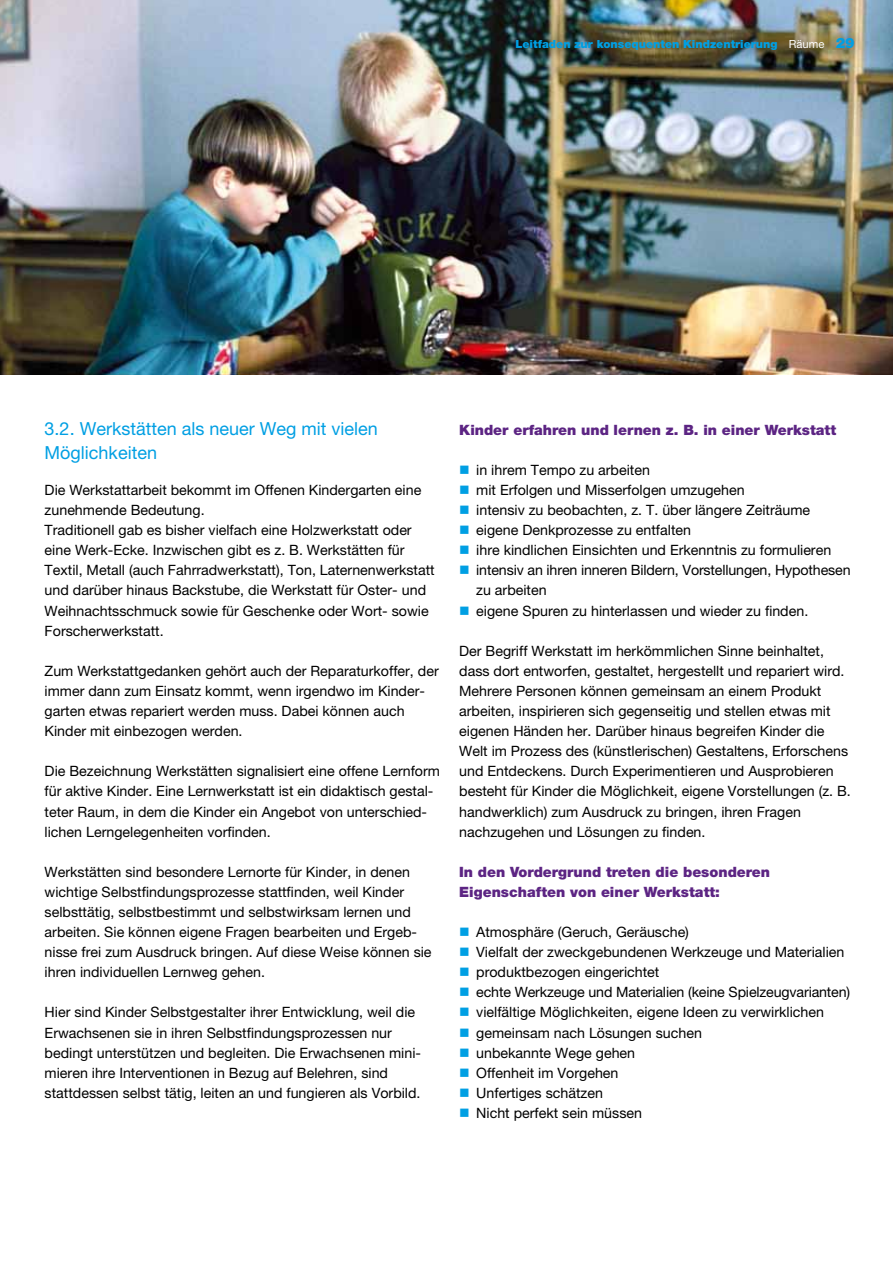
<style>
.page{position:relative;width:893px;height:1263px;background:#fff}
.page>*{position:absolute;margin:0;border:0;box-sizing:border-box;transform-origin:0 0}
.t1{font:18px/24px "Helvetica Neue LT Pro";color:#009fe3}
.t2{font:14.25px/20.1px "Helvetica Neue LT Pro";color:#000}
.t3{font:900 14.25px/20.1px "Helvetica Neue LT Pro";color:#5c2483}
.t4{font:900 11.25px "Helvetica Neue LT Pro";color:#009fe3}
.s1{font-weight:400;color:#fff}
.s2{font-size:14.25px}
.s3{color:#009fe3}
</style>
<div class="page">
<img style="left:0;top:0;width:893px;height:374px">
<div style="left:501px;top:25px;width:367px;height:39px;background:#000;opacity:.5"></div>
<p class="t4" style="left:515px;top:38px;width:341px">Leitfaden zur konsequenten Kindzentrierung <span class="s1">Räume</span> <span class="s2">29</span></p>
<p class="t1" style="left:45px;top:416px;width:335px">3.2. Werkstätten als neuer Weg mit vielen<br>Möglichkeiten</p>
<p class="t2" style="left:45px;top:480px;width:392px">Die Werkstattarbeit bekommt im Offenen Kindergarten eine zunehmende Bedeutung.<br>Traditionell gab es bisher vielfach eine Holzwerkstatt oder eine Werk-Ecke. Inzwischen gibt es z. B. Werkstätten für Textil, Metall (auch Fahrradwerkstatt), Ton, Laternenwerkstatt und darüber hinaus Backstube, die Werkstatt für Oster- und Weihnachtsschmuck sowie für Geschenke oder Wort- sowie Forscherwerkstatt.</p>
<p class="t2" style="left:45px;top:660px;width:396px">Zum Werkstattgedanken gehört auch der Reparaturkoffer, der immer dann zum Einsatz kommt, wenn irgendwo im Kinder&shy;garten etwas repariert werden muss. Dabei können auch Kinder mit einbezogen werden.</p>
<p class="t2" style="left:45px;top:761px;width:397px">Die Bezeichnung Werkstätten signalisiert eine offene Lernform für aktive Kinder. Eine Lernwerkstatt ist ein didaktisch gestal&shy;teter Raum, in dem die Kinder ein Angebot von unterschied&shy;lichen Lerngelegenheiten vorfinden.</p>
<p class="t2" style="left:45px;top:861px;width:388px">Werkstätten sind besondere Lernorte für Kinder, in denen wichtige Selbstfindungsprozesse stattfinden, weil Kinder selbsttätig, selbstbestimmt und selbstwirksam lernen und arbeiten. Sie können eigene Fragen bearbeiten und Ergeb&shy;nisse frei zum Ausdruck bringen. Auf diese Weise können sie ihren individuellen Lernweg gehen.</p>
<p class="t2" style="left:45px;top:1002px;width:378px">Hier sind Kinder Selbstgestalter ihrer Entwicklung, weil die Erwachsenen sie in ihren Selbstfindungsprozessen nur bedingt unterstützen und begleiten. Die Erwachsenen mini&shy;mieren ihre Interventionen in Bezug auf Belehren, sind stattdessen selbst tätig, leiten an und fungieren als Vorbild.</p>
<p class="t3" style="left:459px;top:419px;width:378px">Kinder erfahren und lernen z. B. in einer Werkstatt</p>
<p class="t2" style="left:459px;top:460px;width:192px"><span class="s3">■</span> in ihrem Tempo zu arbeiten</p>
<p class="t2" style="left:459px;top:480px;width:287px"><span class="s3">■</span> mit Erfolgen und Misserfolgen umzugehen</p>
<p class="t2" style="left:459px;top:500px;width:352px"><span class="s3">■</span> intensiv zu beobachten, z. T. über längere Zeiträume</p>
<p class="t2" style="left:459px;top:520px;width:233px"><span class="s3">■</span> eigene Denkprozesse zu entfalten</p>
<p class="t2" style="left:459px;top:540px;width:374px"><span class="s3">■</span> ihre kindlichen Einsichten und Erkenntnis zu formulieren</p>
<p class="t2" style="left:476px;top:560px;width:376px;text-indent:-17px"><span class="s3">■</span> intensiv an ihren inneren Bildern, Vorstellungen, Hypothesen zu arbeiten</p>
<p class="t2" style="left:459px;top:600px;width:348px"><span class="s3">■</span> eigene Spuren zu hinterlassen und wieder zu finden.</p>
<p class="t2" style="left:459px;top:640px;width:391px">Der Begriff Werkstatt im herkömmlichen Sinne beinhaltet, dass dort entworfen, gestaltet, hergestellt und repariert wird.<br>Mehrere Personen können gemeinsam an einem Produkt arbeiten, inspirieren sich gegenseitig und stellen etwas mit eigenen Händen her. Darüber hinaus begreifen Kinder die Welt im Prozess des (künstlerischen) Gestaltens, Erforschens und Entdeckens. Durch Experimentieren und Ausprobieren besteht für Kinder die Möglichkeit, eigene Vorstellungen (z. B. handwerklich) zum Ausdruck zu bringen, ihren Fragen nachzugehen und Lösungen zu finden.</p>
<p class="t3" style="left:459px;top:862px;width:312px">In den Vordergrund treten die besonderen<br>Eigenschaften von einer Werkstatt:</p>
<p class="t2" style="left:459px;top:922px;width:231px"><span class="s3">■</span> Atmosphäre (Geruch, Geräusche)</p>
<p class="t2" style="left:459px;top:942px;width:387px"><span class="s3">■</span> Vielfalt der zweckgebundenen Werkzeuge und Materialien</p>
<p class="t2" style="left:459px;top:962px;width:202px"><span class="s3">■</span> produktbezogen eingerichtet</p>
<p class="t2" style="left:459px;top:982px;width:393px"><span class="s3">■</span> echte Werkzeuge und Materialien (keine Spielzeugvarianten)</p>
<p class="t2" style="left:459px;top:1002px;width:366px"><span class="s3">■</span> vielfältige Möglichkeiten, eigene Ideen zu verwirklichen</p>
<p class="t2" style="left:459px;top:1022px;width:244px"><span class="s3">■</span> gemeinsam nach Lösungen suchen</p>
<p class="t2" style="left:459px;top:1042px;width:177px"><span class="s3">■</span> unbekannte Wege gehen</p>
<p class="t2" style="left:459px;top:1062px;width:161px"><span class="s3">■</span> Offenheit im Vorgehen</p>
<p class="t2" style="left:459px;top:1082px;width:145px"><span class="s3">■</span> Unfertiges schätzen</p>
<p class="t2" style="left:459px;top:1102px;width:184px"><span class="s3">■</span> Nicht perfekt sein müssen</p>
</div>
